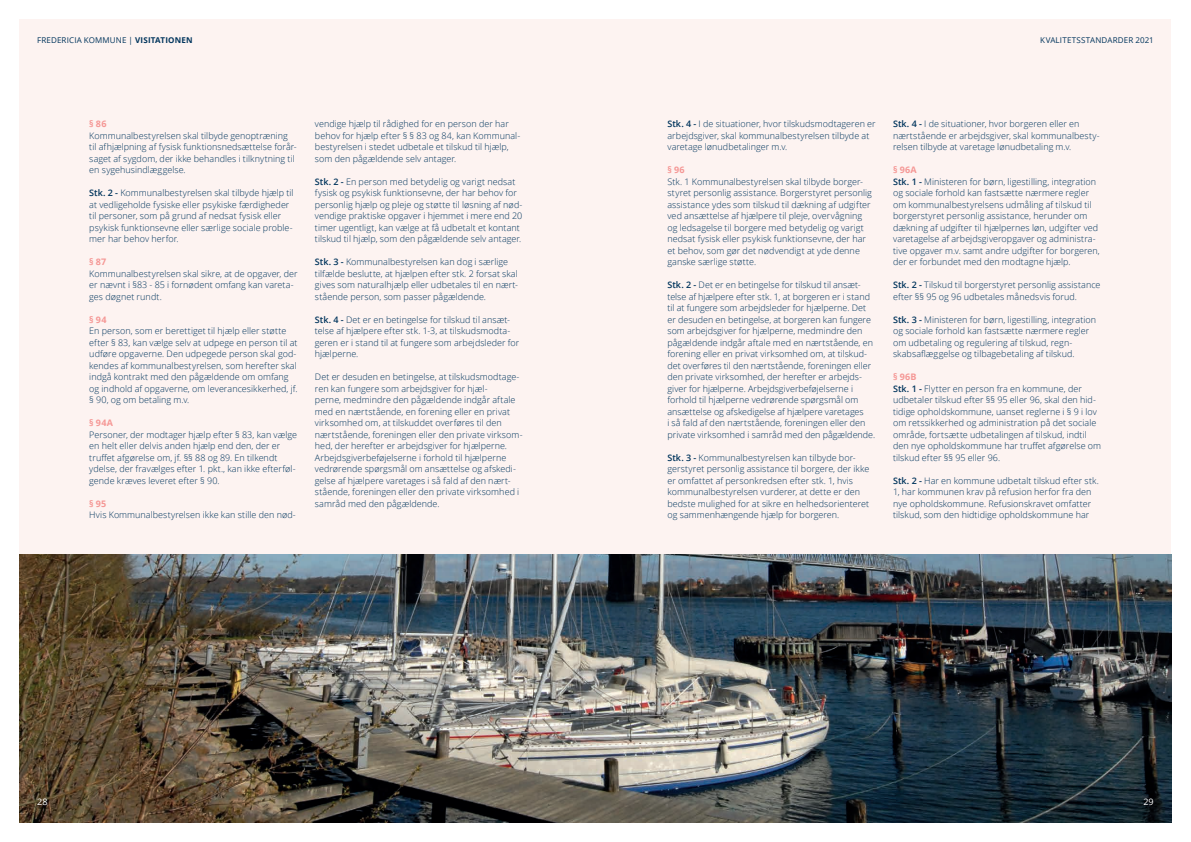
<style>
.page{position:relative;width:1191px;height:842px;background:#fff}
.page>*{position:absolute;margin:0;border:0;box-sizing:border-box;transform-origin:0 0}
.FK_brød{font:300 9px/11.5px "Open Sans";letter-spacing:.005em;color:#00345c}
.FK_mellemrubrik{font:700 9px "Open Sans";letter-spacing:.03em;color:#f59795}
.t1{font:9px "Open Sans";color:#fff}
.t2{font:8px "Open Sans";letter-spacing:.02em;color:#00345c}
.s1{font-weight:700}
.s2{font-weight:600}
</style>
<div class="page">
<div style="left:20px;top:20px;width:1151px;height:802px;background:#fdf3f1"></div>
<img style="left:20px;top:555px;width:1151px;height:267px">
<p class="t2" style="left:37px;top:34px;width:157px">FREDERICIA KOMMUNE | <span class="s1">VISITATIONEN</span></p>
<p class="t2" style="left:1040px;top:34px;width:115px">KVALITETSSTANDARDER 2021</p>
<p class="FK_mellemrubrik" style="left:89px;top:117px;width:19px">§ 86</p>
<p class="FK_brød" style="left:89px;top:129px;width:209px">Kommunalbestyrelsen skal tilbyde genoptræning til afhjælpning af fysisk funktionsnedsættelse forår&shy;saget af sygdom, der ikke behandles i tilknytning til en sygehusindlæggelse.</p>
<p class="FK_brød" style="left:89px;top:187px;width:206px"><span class="s2">Stk. 2 -</span> Kommunalbestyrelsen skal tilbyde hjælp til at vedligeholde fysiske eller psykiske færdigheder til personer, som på grund af nedsat fysisk eller psykisk funktionsevne eller særlige sociale proble&shy;mer har behov herfor.</p>
<p class="FK_mellemrubrik" style="left:89px;top:255px;width:19px">§ 87</p>
<p class="FK_brød" style="left:89px;top:267px;width:210px">Kommunalbestyrelsen skal sikre, at de opgaver, der er nævnt i §83 - 85 i fornødent omfang kan vareta&shy;ges døgnet rundt.</p>
<p class="FK_mellemrubrik" style="left:89px;top:313px;width:19px">§ 94</p>
<p class="FK_brød" style="left:89px;top:325px;width:210px">En person, som er berettiget til hjælp eller støtte efter § 83, kan vælge selv at udpege en person til at udføre opgaverne. Den udpegede person skal god&shy;kendes af kommunalbestyrelsen, som herefter skal indgå kontrakt med den pågældende om omfang og indhold af opgaverne, om leverancesikkerhed, jf. § 90, og om betaling m.v.</p>
<p class="FK_mellemrubrik" style="left:89px;top:416px;width:25px">§ 94A</p>
<p class="FK_brød" style="left:89px;top:428px;width:209px">Personer, der modtager hjælp efter § 83, kan vælge en helt eller delvis anden hjælp end den, der er truffet afgørelse om, jf. §§ 88 og 89. En tilkendt ydelse, der fravælges efter 1. pkt., kan ikke efterføl&shy;gende kræves leveret efter § 90.</p>
<p class="FK_mellemrubrik" style="left:89px;top:497px;width:19px">§ 95</p>
<p class="FK_brød" style="left:89px;top:509px;width:208px">Hvis Kommunalbestyrelsen ikke kan stille den nød-</p>
<p class="FK_brød" style="left:315px;top:118px;width:207px">vendige hjælp til rådighed for en person der har behov for hjælp efter § § 83 og 84, kan Kommunal&shy;bestyrelsen i stedet udbetale et tilskud til hjælp, som den pågældende selv antager.</p>
<p class="FK_brød" style="left:315px;top:175px;width:209px"><span class="s2">Stk. 2 -</span> En person med betydelig og varigt nedsat fysisk og psykisk funktionsevne, der har behov for personlig hjælp og pleje og støtte til løsning af nød&shy;vendige praktiske opgaver i hjemmet i mere end 20 timer ugentligt, kan vælge at få udbetalt et kontant tilskud til hjælp, som den pågældende selv antager.</p>
<p class="FK_brød" style="left:315px;top:256px;width:205px"><span class="s2">Stk. 3 -</span> Kommunalbestyrelsen kan dog i særlige tilfælde beslutte, at hjælpen efter stk. 2 forsat skal gives som naturalhjælp eller udbetales til en nært&shy;stående person, som passer pågældende.</p>
<p class="FK_brød" style="left:315px;top:313px;width:206px"><span class="s2">Stk. 4 -</span> Det er en betingelse for tilskud til ansæt&shy;telse af hjælpere efter stk. 1-3, at tilskudsmodta&shy;geren er i stand til at fungere som arbejdsleder for hjælperne.</p>
<p class="FK_brød" style="left:315px;top:371px;width:209px">Det er desuden en betingelse, at tilskudsmodtage&shy;ren kan fungere som arbejdsgiver for hjæl-<br>perne, medmindre den pågældende indgår aftale med en nærtstående, en forening eller en privat virksomhed om, at tilskuddet overføres til den nærtstående, foreningen eller den private virksom&shy;hed, der herefter er arbejdsgiver for hjælperne.<br>Arbejdsgiverbeføjelserne i forhold til hjælperne vedrørende spørgsmål om ansættelse og afskedi&shy;gelse af hjælpere varetages i så fald af den nært&shy;stående, foreningen eller den private virksomhed i samråd med den pågældende.</p>
<p class="FK_brød" style="left:667px;top:118px;width:210px"><span class="s2">Stk. 4 -</span> I de situationer, hvor tilskudsmodtageren er arbejdsgiver, skal kommunalbestyrelsen tilbyde at varetage lønudbetalinger m.v.</p>
<p class="FK_mellemrubrik" style="left:667px;top:163px;width:19px">§ 96</p>
<p class="FK_brød" style="left:667px;top:175px;width:206px">Stk. 1 Kommunalbestyrelsen skal tilbyde borger&shy;styret personlig assistance. Borgerstyret personlig assistance ydes som tilskud til dækning af udgifter ved ansættelse af hjælpere til pleje, overvågning og ledsagelse til borgere med betydelig og varigt nedsat fysisk eller psykisk funktionsevne, der har et behov, som gør det nødvendigt at yde denne ganske særlige støtte.</p>
<p class="FK_brød" style="left:667px;top:279px;width:209px"><span class="s2">Stk. 2 -</span> Det er en betingelse for tilskud til ansæt&shy;telse af hjælpere efter stk. 1, at borgeren er i stand til at fungere som arbejdsleder for hjælperne. Det er desuden en betingelse, at borgeren kan fungere som arbejdsgiver for hjælperne, medmindre den pågældende indgår aftale med en nærtstående, en forening eller en privat virksomhed om, at tilskud&shy;det overføres til den nærtstående, foreningen eller den private virksomhed, der herefter er arbejds&shy;giver for hjælperne. Arbejdsgiverbeføjelserne i forhold til hjælperne vedrørende spørgsmål om ansættelse og afskedigelse af hjælpere varetages<br>i så fald af den nærtstående, foreningen eller den private virksomhed i samråd med den pågældende.</p>
<p class="FK_brød" style="left:667px;top:451px;width:203px"><span class="s2">Stk. 3 -</span> Kommunalbestyrelsen kan tilbyde bor&shy;gerstyret personlig assistance til borgere, der ikke er omfattet af personkredsen efter stk. 1, hvis kommunalbestyrelsen vurderer, at dette er den bedste mulighed for at sikre en helhedsorienteret og sammenhængende hjælp for borgeren.</p>
<p class="FK_brød" style="left:893px;top:118px;width:208px"><span class="s2">Stk. 4 -</span> I de situationer, hvor borgeren eller en nærtstående er arbejdsgiver, skal kommunalbesty&shy;relsen tilbyde at varetage lønudbetaling m.v.</p>
<p class="FK_mellemrubrik" style="left:893px;top:163px;width:25px">§ 96A</p>
<p class="FK_brød" style="left:893px;top:175px;width:208px"><span class="s2">Stk. 1 -</span> Ministeren for børn, ligestilling, integration og sociale forhold kan fastsætte nærmere regler om kommunalbestyrelsens udmåling af tilskud til borgerstyret personlig assistance, herunder om dækning af udgifter til hjælpernes løn, udgifter ved varetagelse af arbejdsgiveropgaver og administra&shy;tive opgaver m.v. samt andre udgifter for borgeren, der er forbundet med den modtagne hjælp.</p>
<p class="FK_brød" style="left:893px;top:279px;width:209px"><span class="s2">Stk. 2 -</span> Tilskud til borgerstyret personlig assistance efter §§ 95 og 96 udbetales månedsvis forud.</p>
<p class="FK_brød" style="left:893px;top:313px;width:205px"><span class="s2">Stk. 3 -</span> Ministeren for børn, ligestilling, integration og sociale forhold kan fastsætte nærmere regler om udbetaling og regulering af tilskud, regn&shy;skabsaflæggelse og tilbagebetaling af tilskud.</p>
<p class="FK_mellemrubrik" style="left:893px;top:370px;width:25px">§ 96B</p>
<p class="FK_brød" style="left:893px;top:382px;width:210px"><span class="s2">Stk. 1 -</span> Flytter en person fra en kommune, der udbetaler tilskud efter §§ 95 eller 96, skal den hid&shy;tidige opholdskommune, uanset reglerne i § 9 i lov om retssikkerhed og administration på det sociale område, fortsætte udbetalingen af tilskud, indtil den nye opholdskommune har truffet afgørelse om tilskud efter §§ 95 eller 96.</p>
<p class="FK_brød" style="left:893px;top:474px;width:207px"><span class="s2">Stk. 2 -</span> Har en kommune udbetalt tilskud efter stk.<br>1, har kommunen krav på refusion herfor fra den nye opholdskommune. Refusionskravet omfatter tilskud, som den hidtidige opholdskommune har</p>
<p class="t1" style="left:37px;top:796px;width:12px">28</p>
<p class="t1" style="left:1143px;top:796px;width:12px">29</p>
</div>
